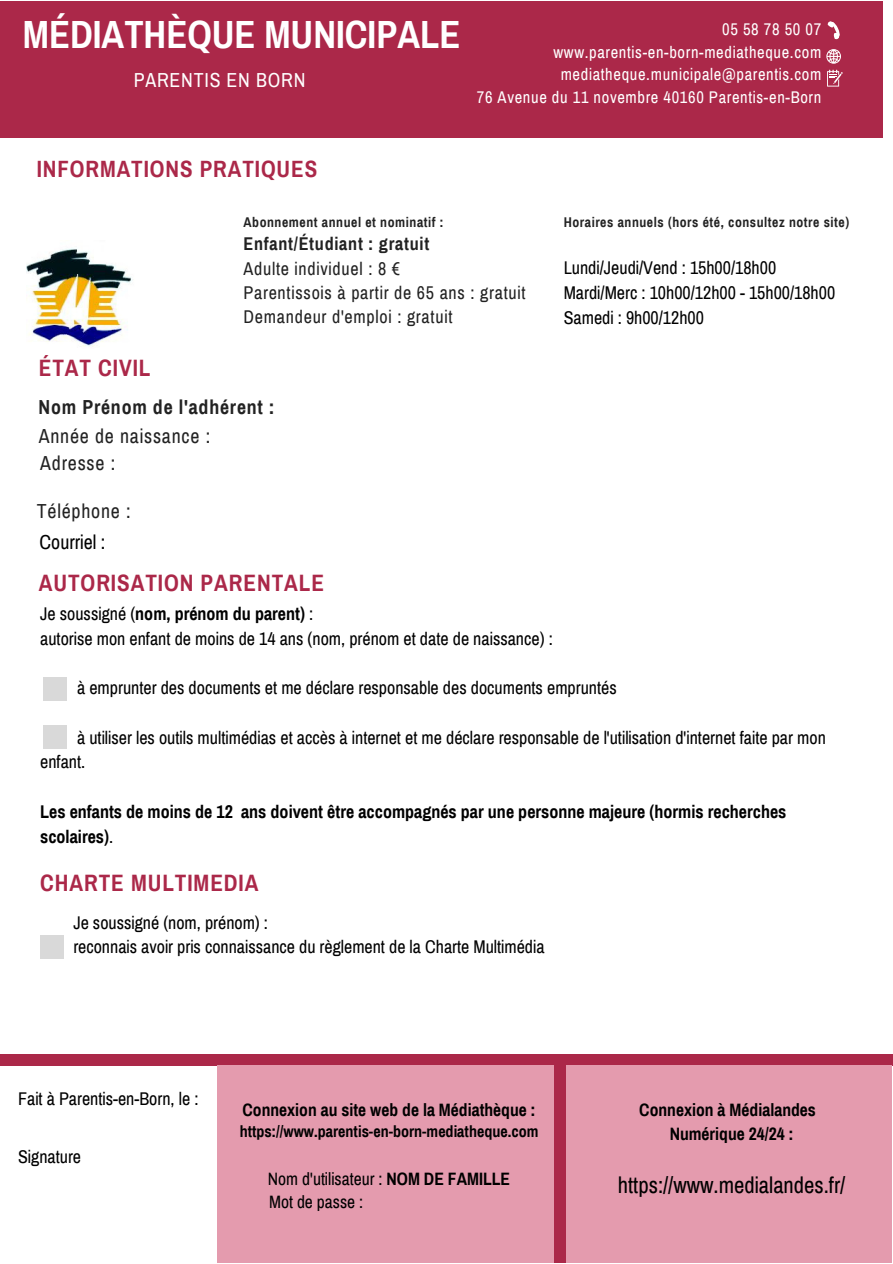
<style>
.page{position:relative;width:893px;height:1264px;background:#fff}
.page>*{position:absolute;margin:0;border:0;box-sizing:border-box;transform-origin:0 0}
.t1{font:700 38.4px "Archivo Narrow";color:#fff}
.t2{font:700 23.1px "Archivo Narrow";letter-spacing:.04em;color:#ab2849}
.t3{font:700 22.95px "Archivo Narrow";letter-spacing:.04em;color:#ab2849}
.t4{font:22.65px "Archivo Narrow";color:#000}
.t5{font:19.8px "Archivo Narrow";letter-spacing:.04em;color:#222}
.t6{font:700 19.8px "Archivo Narrow";letter-spacing:.04em;color:#222}
.t7{font:19.8px "Archivo Narrow";letter-spacing:.04em;color:#fff}
.t8{font:19.8px "Archivo Narrow";color:#000}
.t9{font:18px/24.8px "Archivo Narrow";color:#000}
.t10{font:700 18px/24.8px "Archivo Narrow";color:#000}
.t11{font:18px/24.3px "Archivo Narrow";letter-spacing:.04em;color:#222}
.t12{font:700 18px "Archivo Narrow";letter-spacing:.04em;color:#222}
.t13{font:700 17.55px/23.5px "Archivo Narrow";color:#000;text-align:center}
.t14{font:17.55px/23.5px "Archivo Narrow";color:#000}
.t15{font:16.5px/22.5px "Archivo Narrow";letter-spacing:.04em;color:#fff;text-align:right}
.t16{font:700 16.05px "Archivo Narrow";color:#000}
.t17{font:700 13.8px "Archivo Narrow";letter-spacing:.04em;color:#222}
.s1{font-weight:700}
.s2{font-weight:400}
</style>
<div class="page">
<div style="left:0;top:2px;width:882px;height:136px;background:#ab2849"></div>
<svg style="left:827px;top:70px;width:15px;height:17px"></svg>
<svg style="left:826px;top:49px;width:14px;height:15px"></svg>
<svg style="left:827px;top:21px;width:13px;height:19px"></svg>
<div style="left:0;top:1054px;width:892px;height:11px;background:#ab2849"></div>
<img style="left:26px;top:248px;width:107px;height:99px">
<div style="left:43px;top:677px;width:24px;height:24px;background:#d9d9d9"></div>
<div style="left:43px;top:725px;width:24px;height:24px;background:#d9d9d9"></div>
<div style="left:40px;top:935px;width:24px;height:23px;background:#d9d9d9"></div>
<div style="left:217px;top:1065px;width:675px;height:197px;background:#e49bae"></div>
<div style="left:554px;top:1062px;width:12px;height:200px;background:#ab2849"></div>
<h1 class="t1" style="left:23px;top:14px;width:439px">MÉDIATHÈQUE MUNICIPALE</h1>
<p class="t7" style="left:134px;top:70px;width:173px">PARENTIS EN BORN</p>
<p class="t15" style="left:477px;top:18px;width:346px">05 58 78 50 07 www.parentis-en-born-mediatheque.com mediatheque.municipale@parentis.com<br>76 Avenue du 11 novembre 40160 Parentis-en-Born</p>
<p class="t3" style="left:37px;top:156px;width:282px">INFORMATIONS PRATIQUES</p>
<p class="t2" style="left:39px;top:355px;width:113px">ÉTAT CIVIL</p>
<p class="t17" style="left:243px;top:215px;width:202px">Abonnement annuel et nominatif :</p>
<p class="t12" style="left:243px;top:235px;width:187px">Enfant/Étudiant : gratuit</p>
<p class="t11" style="left:243px;top:256px;width:283px">Adulte individuel : 8 €<br>Parentissois à partir de 65 ans : gratuit<br>Demandeur d'emploi : gratuit</p>
<p class="t6" style="left:39px;top:397px;width:237px">Nom Prénom de l'adhérent :</p>
<p class="t5" style="left:39px;top:426px;width:173px">Année de naissance :</p>
<p class="t5" style="left:40px;top:452px;width:76px">Adresse :</p>
<p class="t5" style="left:37px;top:501px;width:95px">Téléphone :</p>
<p class="t8" style="left:40px;top:531px;width:67px">Courriel :</p>
<p class="t2" style="left:39px;top:571px;width:286px">AUTORISATION PARENTALE</p>
<p class="t17" style="left:563px;top:215px;width:287px">Horaires annuels (hors été, consultez notre site)</p>
<p class="t9" style="left:563px;top:256px;width:273px">Lundi/Jeudi/Vend : 15h00/18h00<br>Mardi/Merc : 10h00/12h00 - 15h00/18h00<br>Samedi : 9h00/12h00</p>
<p class="t9" style="left:40px;top:601px;width:514px">Je soussigné (<span class="s1">nom, prénom du parent)</span> :<br>autorise mon enfant de moins de 14 ans (nom, prénom et date de naissance) :</p>
<p class="t9" style="left:77px;top:675px;width:541px">à emprunter des documents et me déclare responsable des documents empruntés</p>
<p class="t9" style="left:40px;top:725px;width:787px;text-indent:37px">à utiliser les outils multimédias et accès à internet et me déclare responsable de l'utilisation d'internet faite par mon enfant.</p>
<p class="t10" style="left:40px;top:799px;width:747px">Les enfants de moins de 12 ans doivent être accompagnés par une personne majeure (hormis recherches scolaires)<span class="s2">.</span></p>
<p class="t2" style="left:40px;top:870px;width:220px">CHARTE MULTIMEDIA</p>
<p class="t9" style="left:73px;top:910px;width:472px">Je soussigné (nom, prénom) :<br>reconnais avoir pris connaissance du règlement de la Charte Multimédia</p>
<p class="t9" style="left:18px;top:1086px;width:182px">Fait à Parentis-en-Born, le :</p>
<p class="t9" style="left:18px;top:1144px;width:64px">Signature</p>
<p class="t13" style="left:242px;top:1098px;width:294px">Connexion au site web de la Médiathèque :</p>
<p class="t16" style="left:240px;top:1123px;width:300px">https://www.parentis-en-born-mediatheque.com</p>
<p class="t14" style="left:268px;top:1166px;width:244px">Nom d'utilisateur : <span class="s1">NOM DE FAMILLE<br></span>Mot de passe :</p>
<p class="t13" style="left:639px;top:1098px;width:178px">Connexion à Médialandes<br>Numérique 24/24 :</p>
<p class="t4" style="left:617px;top:1172px;width:229px">https://www.medialandes.fr/</p>
</div>
